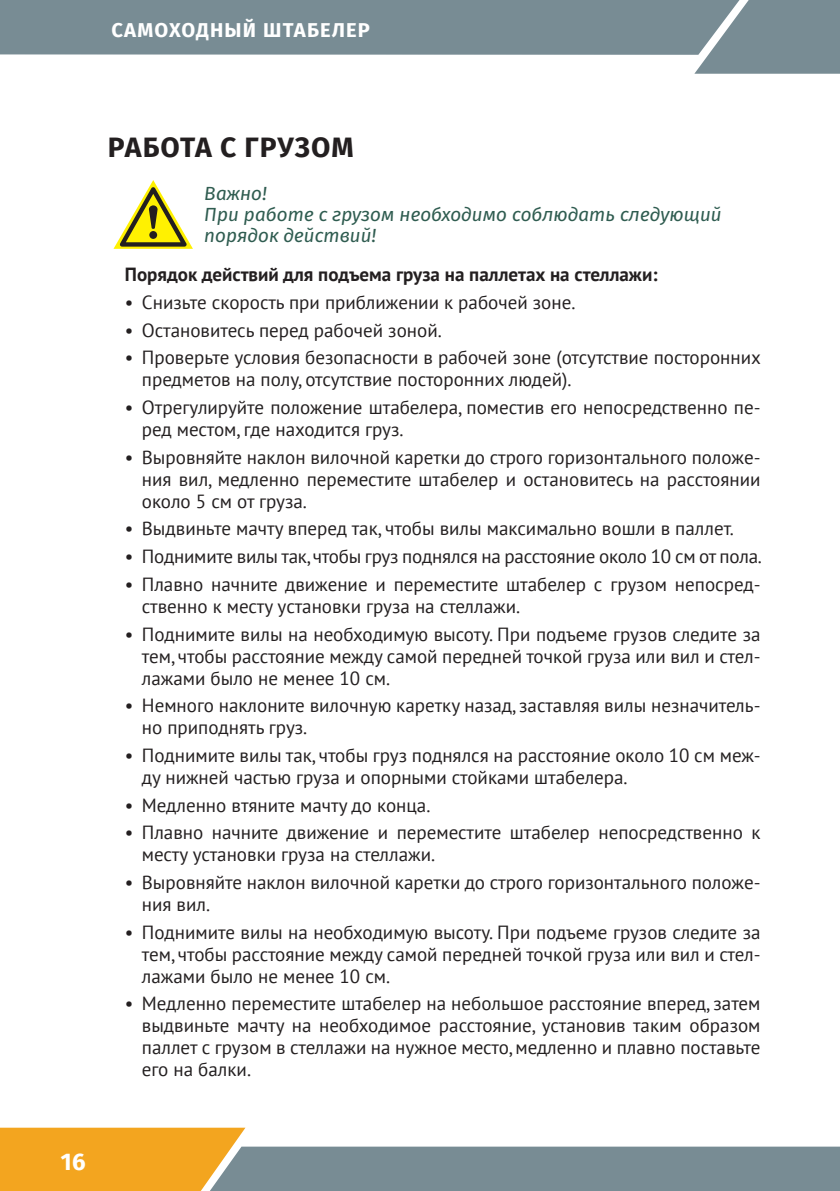
<style>
.page{position:relative;width:840px;height:1191px;background:#fff}
.page>*{position:absolute;margin:0;border:0;box-sizing:border-box;transform-origin:0 0}
.t1{font:700 28px "Fira Sans OT";letter-spacing:.035em;color:#231f20}
.t2{font:700 24px "Fira Sans OT";color:#fff}
.t3{font:700 20px "Fira Sans OT";letter-spacing:.06em;color:#fff}
.t4{font:19px/22px "PT Sans";color:#231f20}
.t5{font:italic 19px/21px "Fira Sans OT";color:#2f5c50}
.t6{font:700 19px "PT Sans";color:#231f20}
</style>
<div class="page">
<div style="left:694px;top:0;width:145px;height:74px;background:#788c94"></div>
<svg style="left:0;top:1127px;width:839px;height:64px"></svg>
<div style="left:0;top:0;width:739px;height:55px;background:#788c94"></div>
<svg style="left:113px;top:180px;width:80px;height:69px"></svg>
<p class="t3" style="left:111px;top:16px;width:260px">САМОХОДНЫЙ ШТАБЕЛЕР</p>
<h1 class="t1" style="left:108px;top:127px;width:247px">РАБОТА С ГРУЗОМ</h1>
<p class="t5" style="left:204px;top:185px;width:518px">Важно!<br>При работе с грузом необходимо соблюдать следующий порядок действий!</p>
<p class="t6" style="left:125px;top:262px;width:534px">Порядок действий для подъема груза на паллетах на стеллажи:</p>
<p class="t4" style="left:125px;top:291px;width:452px">• Снизьте скорость при приближении к рабочей зоне.</p>
<p class="t4" style="left:125px;top:318px;width:318px">• Остановитесь перед рабочей зоной.</p>
<p class="t4" style="left:142px;top:346px;width:620px;text-indent:-17px">• Проверьте условия безопасности в рабочей зоне (отсутствие посторонних предметов на полу, отсутствие посторонних людей).</p>
<p class="t4" style="left:142px;top:396px;width:619px;text-indent:-17px">• Отрегулируйте положение штабелера, поместив его непосредственно пе&shy;ред местом, где находится груз.</p>
<p class="t4" style="left:142px;top:445px;width:619px;text-align:justify;text-indent:-17px">• Выровняйте наклон вилочной каретки до строго горизонтального положе&shy;ния вил, медленно переместите штабелер и остановитесь на расстоянии около 5 см от груза.</p>
<p class="t4" style="left:125px;top:517px;width:610px">• Выдвиньте мачту вперед так, чтобы вилы максимально вошли в паллет.</p>
<p class="t4" style="left:125px;top:545px;width:638px">• Поднимите вилы так, чтобы груз поднялся на расстояние около 10 см от пола.</p>
<p class="t4" style="left:142px;top:572px;width:619px;text-indent:-17px">• Плавно начните движение и переместите штабелер с грузом непосред&shy;ственно к месту установки груза на стеллажи.</p>
<p class="t4" style="left:142px;top:622px;width:619px;text-align:justify;text-indent:-17px">• Поднимите вилы на необходимую высоту. При подъеме грузов следите за тем, чтобы расстояние между самой передней точкой груза или вил и стел&shy;лажами было не менее 10 см.</p>
<p class="t4" style="left:142px;top:694px;width:619px;text-indent:-17px">• Немного наклоните вилочную каретку назад, заставляя вилы незначитель&shy;но приподнять груз.</p>
<p class="t4" style="left:142px;top:744px;width:619px;text-indent:-17px">• Поднимите вилы так, чтобы груз поднялся на расстояние около 10 см меж&shy;ду нижней частью груза и опорными стойками штабелера.</p>
<p class="t4" style="left:125px;top:793px;width:307px">• Медленно втяните мачту до конца.</p>
<p class="t4" style="left:142px;top:821px;width:619px;text-indent:-17px">• Плавно начните движение и переместите штабелер непосредственно к месту установки груза на стеллажи.</p>
<p class="t4" style="left:142px;top:871px;width:619px;text-indent:-17px">• Выровняйте наклон вилочной каретки до строго горизонтального положе&shy;ния вил.</p>
<p class="t4" style="left:142px;top:920px;width:619px;text-align:justify;text-indent:-17px">• Поднимите вилы на необходимую высоту. При подъеме грузов следите за тем, чтобы расстояние между самой передней точкой груза или вил и стел&shy;лажами было не менее 10 см.</p>
<p class="t4" style="left:142px;top:992px;width:619px;text-align:justify;text-indent:-17px">• Медленно переместите штабелер на небольшое расстояние вперед, затем выдвиньте мачту на необходимое расстояние, установив таким образом паллет с грузом в стеллажи на нужное место, медленно и плавно поставьте его на балки.</p>
<p class="t2" style="left:61px;top:1144px;width:26px">16</p>
</div>
